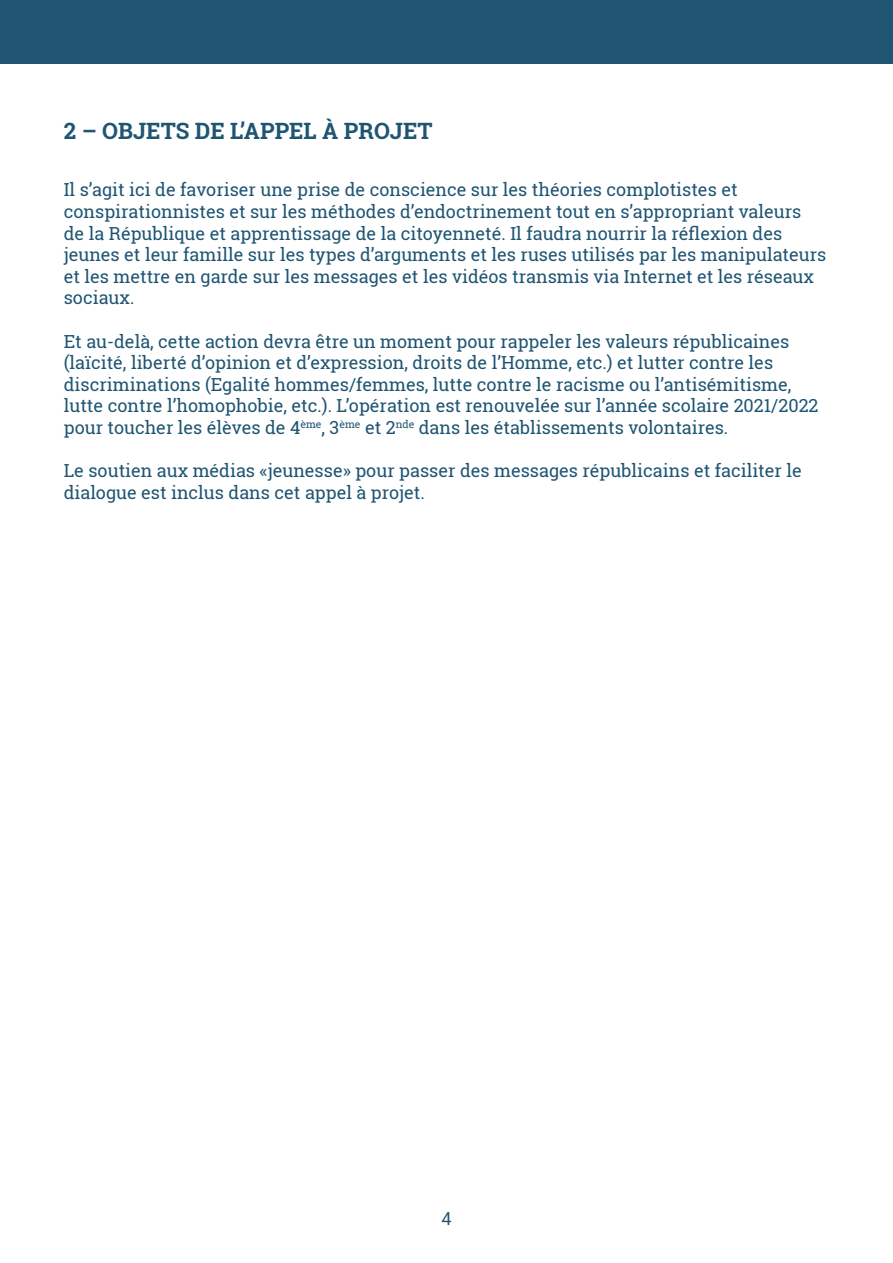
<style>
.page{position:relative;width:893px;height:1263px;background:#fff}
.page>*{position:absolute;margin:0;border:0;box-sizing:border-box;transform-origin:0 0}
.t1{font:700 22.5px "Roboto Slab";color:#1f5573}
.t2{font:18px/21.6px "Roboto Slab";color:#1f5573}
.t3{font:18px "Roboto";color:#1f5573}
</style>
<div class="page">
<div style="left:0;top:0;width:893px;height:64px;background:#1f5573"></div>
<p class="t1" style="left:64px;top:115px;width:370px">2 – OBJETS DE L’APPEL À PROJET</p>
<p class="t2" style="left:64px;top:179px;width:764px">Il s’agit ici de favoriser une prise de conscience sur les théories complotistes et conspirationnistes et sur les méthodes d’endoctrinement tout en s’appropriant valeurs<br>de la République et apprentissage de la citoyenneté. Il faudra nourrir la réflexion des jeunes et leur famille sur les types d’arguments et les ruses utilisés par les manipulateurs et les mettre en garde sur les messages et les vidéos transmis via Internet et les réseaux sociaux.</p>
<p class="t2" style="left:64px;top:330px;width:756px">Et au-delà, cette action devra être un moment pour rappeler les valeurs républicaines (laïcité, liberté d’opinion et d’expression, droits de l’Homme, etc.) et lutter contre les discriminations (Egalité hommes/femmes, lutte contre le racisme ou l’antisémitisme, lutte contre l’homophobie, etc.). L’opération est renouvelée sur l’année scolaire 2021/2022 pour toucher les élèves de 4<sup>ème</sup>, 3<sup>ème</sup> et 2<sup>nde</sup> dans les établissements volontaires.</p>
<p class="t2" style="left:64px;top:460px;width:740px">Le soutien aux médias «jeunesse» pour passer des messages républicains et faciliter le dialogue est inclus dans cet appel à projet.</p>
<p class="t3" style="left:441px;top:1206px;width:12px">4</p>
</div>
